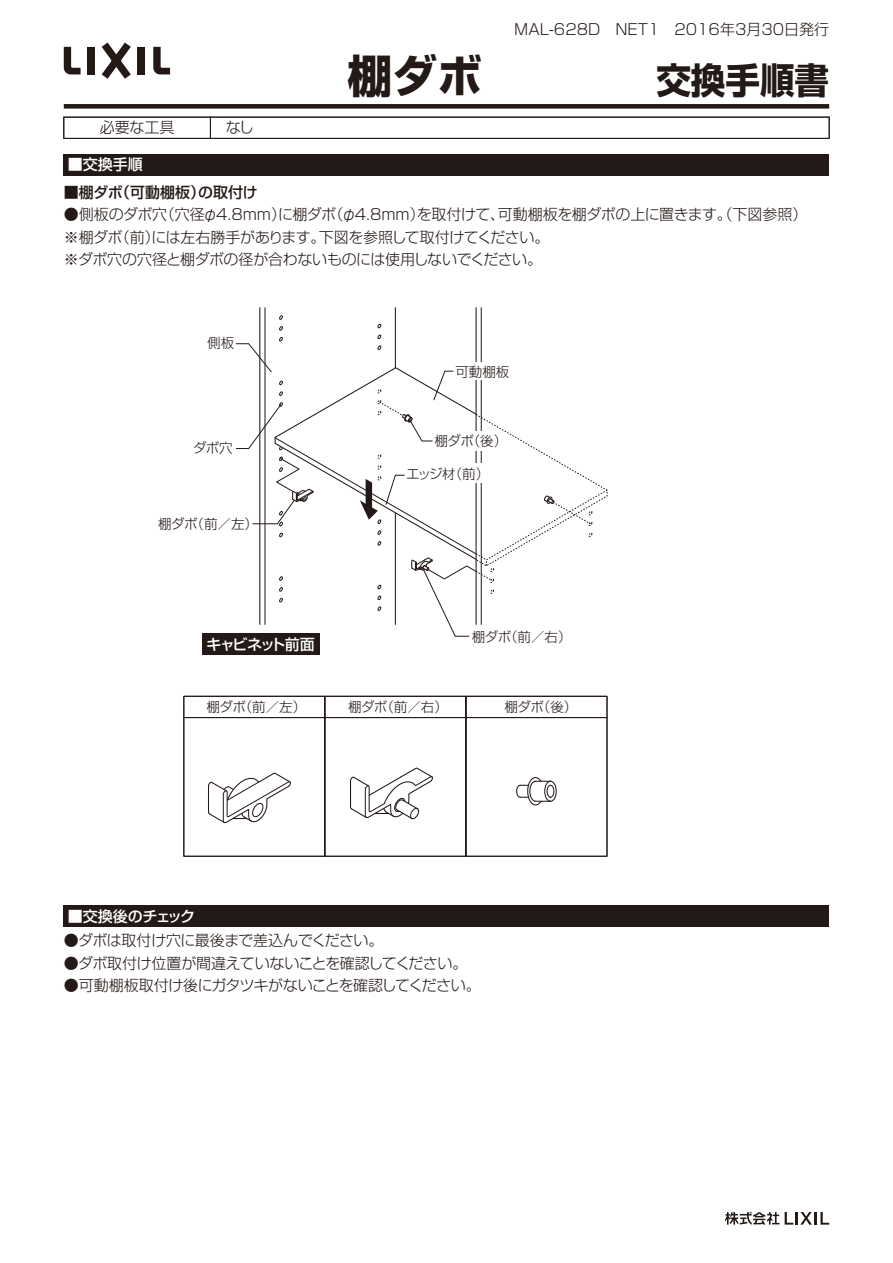
<style>
.page{position:relative;width:893px;height:1263px;background:#fff}
.page>*{position:absolute;margin:0;border:0;box-sizing:border-box;transform-origin:0 0}
.t1{font:45px "Shin Go Pro Bold 90 pv RKSJ H";color:#231916}
.t2{font:36px "Shin Go Pro Bold 90 pv RKSJ H";color:#231916;scale:.96 1}
.t3{font:15px/22.5px "Shin Go Pro Light 90 pv RKSJ H";letter-spacing:-.02em;color:#231916}
.t4{font:15px "Shin Go Pro Light 90 pv RKSJ H";color:#231916}
.t5{font:15px "Shin Go Pro Medium 90 pv RKSJ H";letter-spacing:-.02em;color:#fff}
.t6{font:15px "Shin Go Pro Medium 90 pv RKSJ H";color:#231916}
.t7{font:15px "Shin Go Pro Medium 90 pv RKSJ H";letter-spacing:-.115em;color:#fff}
.t8{font:13.5px "Shin Go Pro Light 90 pv RKSJ H";letter-spacing:-.035em;color:#231916}
</style>
<div class="page">
<div style="left:64px;top:104px;width:765px;height:5px;background:#231916"></div>
<div style="left:64px;top:154px;width:765px;height:21px;background:#231916"></div>
<div style="left:64px;top:905px;width:765px;height:22px;background:#231916"></div>
<div style="left:63px;top:117px;width:767px;height:22px;border:1px solid #231916"></div>
<hr style="left:259px;top:307px;width:1px;height:318px;background:#231916">
<hr style="left:265px;top:307px;width:1px;height:318px;background:#231916">
<hr style="left:395px;top:307px;width:1px;height:318px;background:#231916">
<hr style="left:476px;top:307px;width:1px;height:318px;background:#231916">
<hr style="left:481px;top:307px;width:1px;height:318px;background:#231916">
<svg style="left:236px;top:315px;width:372px;height:322px"></svg>
<svg style="left:185px;top:698px;width:420px;height:157px"></svg>
<div style="left:183px;top:696px;width:424px;height:161px;border:1px solid #231916"></div>
<div style="left:202px;top:633px;width:118px;height:21px;background:#231916"></div>
<svg style="left:64px;top:47px;width:17px;height:27px"></svg>
<svg style="left:153px;top:47px;width:17px;height:27px"></svg>
<div style="left:88px;top:47px;width:7px;height:27px;background:#231916"></div>
<div style="left:137px;top:47px;width:8px;height:27px;background:#231916"></div>
<svg style="left:102px;top:43px;width:29px;height:36px"></svg>
<svg style="left:725px;top:1212px;width:54px;height:13px"></svg>
<svg style="left:785px;top:1212px;width:44px;height:12px"></svg>
<p class="t4" style="left:514px;top:24px;width:316px">MAL-628D　NET1　2016年3月30日発行</p>
<p class="t3" style="left:100px;top:118px;width:76px">必要な工具</p>
<p class="t3" style="left:226px;top:118px;width:30px">なし</p>
<p class="t5" style="left:68px;top:159px;width:76px">■交換手順</p>
<p class="t6" style="left:64px;top:187px;width:196px">■棚ダボ（可動棚板）の取付け</p>
<h1 class="t1" style="left:347px;top:59px;width:136px">棚ダボ</h1>
<h2 class="t2" style="left:656px;top:67px;width:182px">交換手順書</h2>
<p class="t3" style="left:64px;top:205px;width:745px">●側板のダボ穴（穴径φ4.8mm）に棚ダボ（φ4.8mm）を取付けて、可動棚板を棚ダボの上に置きます。（下図参照）※棚ダボ（前）には左右勝手があります。下図を参照して取付けてください。<br>※ダボ穴の穴径と棚ダボの径が合わないものには使用しないでください。　　　</p>
<p class="t8" style="left:207px;top:338px;width:28px">側板</p>
<p class="t8" style="left:193px;top:443px;width:41px">ダボ穴</p>
<p class="t8" style="left:158px;top:518px;width:101px">棚ダボ（前／左）</p>
<p class="t7" style="left:206px;top:638px;width:110px">キャビネット前面</p>
<p class="t8" style="left:455px;top:366px;width:55px">可動棚板</p>
<p class="t8" style="left:434px;top:436px;width:74px">棚ダボ（後）</p>
<p class="t8" style="left:406px;top:469px;width:85px">エッジ材（前）</p>
<p class="t8" style="left:472px;top:631px;width:101px">棚ダボ（前／右）</p>
<p class="t8" style="left:206px;top:702px;width:101px">棚ダボ（前／左）</p>
<p class="t8" style="left:504px;top:702px;width:41px">棚ダボ</p>
<p class="t8" style="left:348px;top:702px;width:101px">棚ダボ（前／右）</p>
<p class="t8" style="left:537px;top:702px;width:42px">（後）</p>
<p class="t5" style="left:68px;top:911px;width:129px">■交換後のチェック</p>
<p class="t3" style="left:64px;top:931px;width:321px">●ダボは取付け穴に最後まで差込んでください。</p>
<p class="t3" style="left:64px;top:954px;width:405px">●ダボ取付け位置が間違えていないことを確認してください。</p>
<p class="t3" style="left:64px;top:976px;width:418px">●可動棚板取付け後にガタツキがないことを確認してください。</p>
</div>
